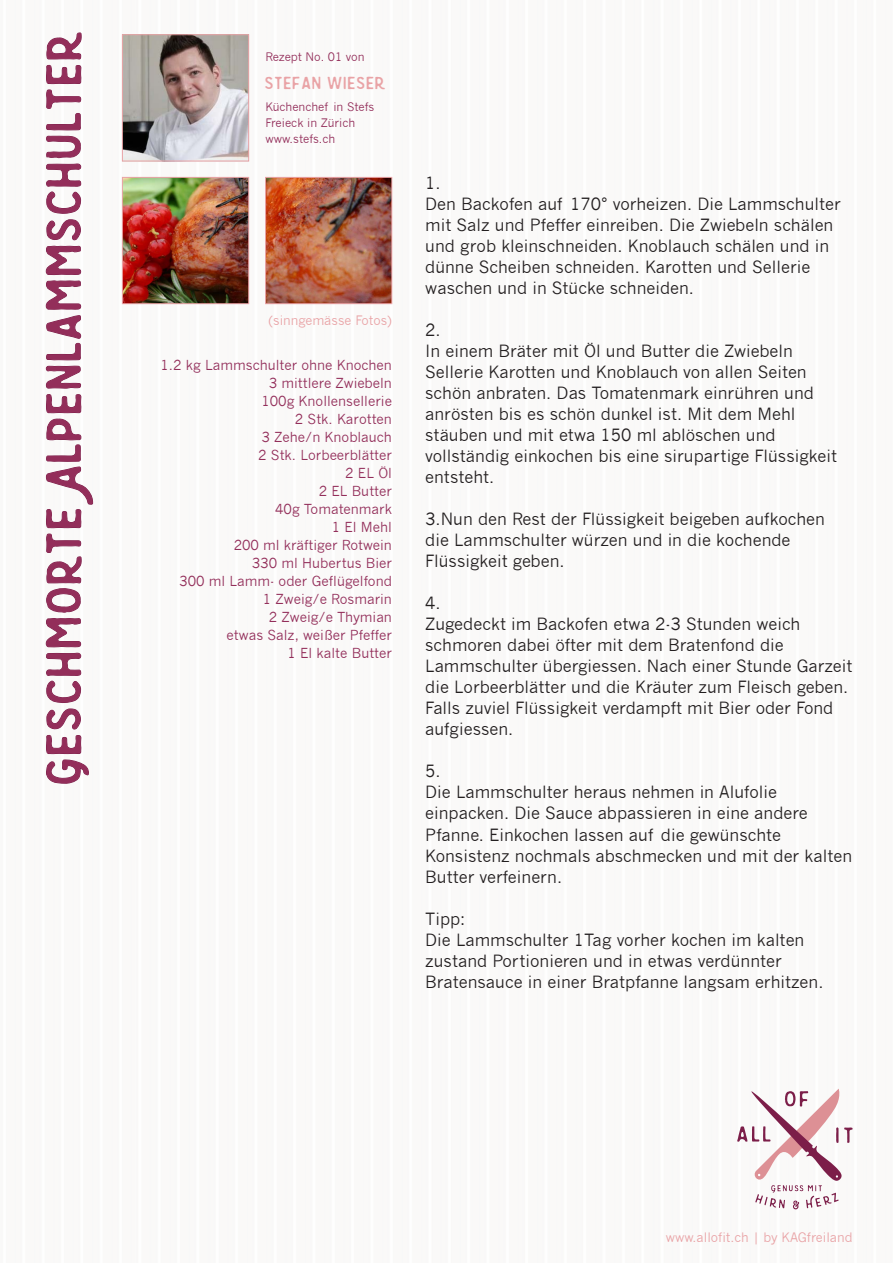
<style>
.page{position:relative;width:893px;height:1263px;background:#fff}
.page>*{position:absolute;margin:0;border:0;box-sizing:border-box;transform-origin:0 0}
.t1{font:67.05px "Yonder";letter-spacing:.025em;color:#932e5a}
.t2{font:24.3px "Yonder";letter-spacing:.025em;color:#e9a3a6}
.t3{font:16.5px/21px "News Gothic";color:#231f20}
.t4{font:13.5px "News Gothic";color:#932e5a}
.t5{font:12.75px "News Gothic";color:#e9a3a6}
.t6{font:11.55px/16.2px "News Gothic";color:#932e5a}
</style>
<div class="page">
<img style="left:124px;top:37px;width:123px;height:122px">
<div style="left:122px;top:35px;width:127px;height:126px;border:1px solid #e9a3a6"></div>
<img style="left:267px;top:179px;width:123px;height:123px">
<div style="left:265px;top:177px;width:127px;height:127px;border:1px solid #e9a3a6"></div>
<img style="left:124px;top:179px;width:123px;height:123px">
<div style="left:122px;top:177px;width:127px;height:127px;border:1px solid #e9a3a6"></div>
<svg style="left:737px;top:1089px;width:116px;height:120px"></svg>
<svg style="left:46px;top:32px;width:47px;height:752px"></svg>
<p class="t1" style="left:32px;top:783px;width:754px;rotate:-90deg">Geschmorte Alpenlammschulter</p>
<p class="t6" style="left:265px;top:49px;width:100px">Rezept No. 01 von</p>
<p class="t2" style="left:265px;top:71px;width:122px">stefan wieser</p>
<p class="t6" style="left:265px;top:99px;width:110px">Küchenchef in Stefs<br>Freieck in Zürich</p>
<p class="t6" style="left:265px;top:131px;width:71px">www.stefs.ch</p>
<p class="t5" style="left:268px;top:313px;width:125px">(sinngemässe Fotos)</p>
<p class="t4" style="left:161px;top:357px;width:233px">1.2 kg Lammschulter ohne Knochen</p>
<p class="t4" style="left:269px;top:375px;width:125px">3 mittlere Zwiebeln</p>
<p class="t4" style="left:261px;top:393px;width:132px">100g Knollensellerie</p>
<p class="t4" style="left:295px;top:411px;width:99px">2 Stk. Karotten</p>
<p class="t4" style="left:262px;top:429px;width:132px">3 Zehe/n Knoblauch</p>
<p class="t4" style="left:258px;top:447px;width:135px">2 Stk. Lorbeerblätter</p>
<p class="t4" style="left:345px;top:465px;width:48px">2 EL Öl</p>
<p class="t4" style="left:319px;top:483px;width:75px">2 EL Butter</p>
<p class="t4" style="left:275px;top:501px;width:118px">40g Tomatenmark</p>
<p class="t4" style="left:332px;top:519px;width:62px">1 El Mehl</p>
<p class="t4" style="left:234px;top:537px;width:160px">200 ml kräftiger Rotwein</p>
<p class="t4" style="left:252px;top:555px;width:142px">330 ml Hubertus Bier</p>
<p class="t4" style="left:179px;top:573px;width:214px">300 ml Lamm- oder Geflügelfond</p>
<p class="t4" style="left:263px;top:591px;width:131px">1 Zweig/e Rosmarin</p>
<p class="t4" style="left:269px;top:609px;width:125px">2 Zweig/e Thymian</p>
<p class="t4" style="left:227px;top:627px;width:167px">etwas Salz, weißer Pfeffer</p>
<p class="t4" style="left:287px;top:645px;width:106px">1 El kalte Butter</p>
<p class="t3" style="left:425px;top:173px;width:17px">1.</p>
<p class="t3" style="left:425px;top:194px;width:417px">Den Backofen auf 170° vorheizen. Die Lammschulter mit Salz und Pfeffer einreiben. Die Zwiebeln schälen und grob kleinschneiden. Knoblauch schälen und in dünne Scheiben schneiden. Karotten und Sellerie waschen und in Stücke schneiden.</p>
<p class="t3" style="left:425px;top:320px;width:17px">2.</p>
<p class="t3" style="left:425px;top:341px;width:413px">In einem Bräter mit Öl und Butter die Zwiebeln Sellerie Karotten und Knoblauch von allen Seiten schön anbraten. Das Tomatenmark einrühren und anrösten bis es schön dunkel ist. Mit dem Mehl stäuben und mit etwa 150 ml ablöschen und vollständig einkochen bis eine sirupartige Flüssigkeit</p>
<p class="t3" style="left:425px;top:467px;width:71px">entsteht.</p>
<p class="t3" style="left:425px;top:509px;width:401px">3.Nun den Rest der Flüssigkeit beigeben aufkochen die Lammschulter würzen und in die kochende<br>Flüssigkeit geben.</p>
<p class="t3" style="left:425px;top:593px;width:17px">4.</p>
<p class="t3" style="left:425px;top:614px;width:429px">Zugedeckt im Backofen etwa 2-3 Stunden weich schmoren dabei öfter mit dem Bratenfond die Lammschulter übergiessen. Nach einer Stunde Garzeit die Lorbeerblätter und die Kräuter zum Fleisch geben.<br>Falls zuviel Flüssigkeit verdampft mit Bier oder Fond aufgiessen.</p>
<p class="t3" style="left:425px;top:761px;width:17px">5.</p>
<p class="t3" style="left:425px;top:782px;width:428px">Die Lammschulter heraus nehmen in Alufolie einpacken. Die Sauce abpassieren in eine andere Pfanne. Einkochen lassen auf die gewünschte Konsistenz nochmals abschmecken und mit der kalten Butter verfeinern.</p>
<p class="t3" style="left:425px;top:908px;width:42px">Tipp:</p>
<p class="t3" style="left:425px;top:929px;width:400px">Die Lammschulter 1Tag vorher kochen im kalten zustand Portionieren und in etwas verdünnter<br>Bratensauce in einer Bratpfanne langsam erhitzen.</p>
<p class="t5" style="left:666px;top:1230px;width:188px">www.allofit.ch | by KAGfreiland</p>
</div>
